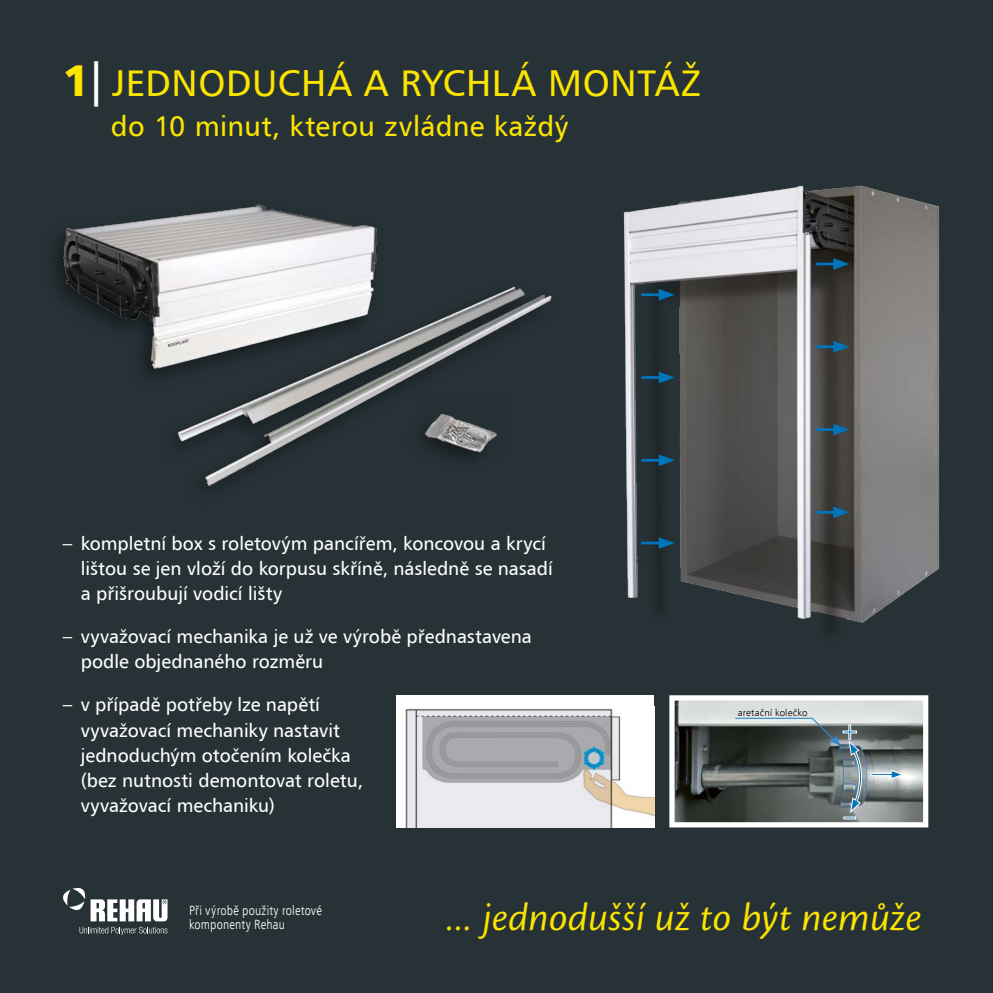
<style>
.page{position:relative;width:993px;height:993px;background:#fff}
.page>*{position:absolute;margin:0;border:0;box-sizing:border-box;transform-origin:0 0}
.t1{font:40.95px "Cronos Pro Disp It";letter-spacing:.015em;color:#fbe400}
.t2{font:36.93px "Humanist 777 AT Roman B";letter-spacing:.015em;color:#fbe400}
.t3{font:28.35px "Humanist 777 AT Roman B";letter-spacing:.015em;color:#fbe400}
.t4{font:18.9px/25.2px "Humanist 777 AT Roman B";color:#fff}
.t5{font:13.47px/14.5px "Humanist 777 AT Light Condensed B";letter-spacing:.015em;color:#fff}
.t6{font:9.8px "Humanist 777 AT Light B";letter-spacing:.025em;color:#000}
.s1{font-family:"Humanist 777 AT Black B";font-size:44.1px}
.s2{font-family:"Humanist 777 AT Bold B";font-size:45.32px;color:#fff}
</style>
<div class="page">
<div style="left:0;top:0;width:992px;height:992px;background:#273237"></div>
<div style="left:396px;top:695px;width:257px;height:132px;background:#fff"></div>
<img style="left:405px;top:708px;width:248px;height:119px">
<img style="left:178px;top:286px;width:374px;height:200px">
<img style="left:56px;top:204px;width:340px;height:188px">
<img style="left:623px;top:185px;width:317px;height:448px">
<hr style="left:641px;top:293px;width:22px;height:3px;background:#0075bb">
<svg style="left:658px;top:289px;width:16px;height:11px"></svg>
<hr style="left:641px;top:376px;width:22px;height:3px;background:#0075bb">
<svg style="left:658px;top:371px;width:16px;height:12px"></svg>
<hr style="left:641px;top:541px;width:22px;height:3px;background:#0075bb">
<svg style="left:658px;top:537px;width:16px;height:11px"></svg>
<hr style="left:641px;top:459px;width:22px;height:2px;background:#0075bb">
<svg style="left:658px;top:454px;width:16px;height:12px"></svg>
<hr style="left:815px;top:262px;width:23px;height:3px;background:#0075bb">
<svg style="left:833px;top:258px;width:16px;height:12px"></svg>
<hr style="left:815px;top:345px;width:23px;height:3px;background:#0075bb">
<svg style="left:833px;top:341px;width:16px;height:11px"></svg>
<hr style="left:815px;top:511px;width:23px;height:2px;background:#0075bb">
<svg style="left:833px;top:506px;width:16px;height:12px"></svg>
<hr style="left:815px;top:428px;width:23px;height:3px;background:#0075bb">
<svg style="left:833px;top:423px;width:16px;height:12px"></svg>
<img style="left:675px;top:701px;width:247px;height:120px">
<div style="left:669px;top:695px;width:259px;height:132px;border:5px solid #fff"></div>
<svg style="left:870px;top:769px;width:32px;height:10px"></svg>
<svg style="left:734px;top:717px;width:127px;height:101px;background:#5b6463"></svg>
<div style="left:403px;top:406px;width:100px;height:68px;background:#263136"></div>
<img style="left:422px;top:394px;width:85px;height:62px">
<svg style="left:63px;top:888px;width:104px;height:46px"></svg>
<h2 class="t2" style="left:63px;top:60px;width:639px"><span class="s1">1</span><span class="s2">|</span> JEDNODUCHÁ A RYCHLÁ MONTÁŽ</h2>
<h3 class="t3" style="left:111px;top:108px;width:458px">do 10 minut, kterou zvládne každý</h3>
<p class="t4" style="left:81px;top:530px;width:473px;text-indent:-18px">– kompletní box s roletovým pancířem, koncovou a krycí lištou se jen vloží do korpusu skříně, následně se nasadí a přišroubují vodicí lišty</p>
<p class="t4" style="left:81px;top:623px;width:452px;text-indent:-18px">– vyvažovací mechanika je už ve výrobě přednastavena podle objednaného rozměru</p>
<p class="t4" style="left:81px;top:691px;width:284px;text-indent:-18px">– v případě potřeby lze napětí vyvažovací mechaniky nastavit jednoduchým otočením kolečka (bez nutnosti demontovat roletu, vyvažovací mechaniku)</p>
<p class="t6" style="left:737px;top:706px;width:71px">aretační kolečko</p>
<p class="t5" style="left:189px;top:902px;width:135px">Při výrobě použity roletové komponenty Rehau</p>
<h1 class="t1" style="left:446px;top:893px;width:477px">… jednodušší už to být nemůže</h1>
</div>
